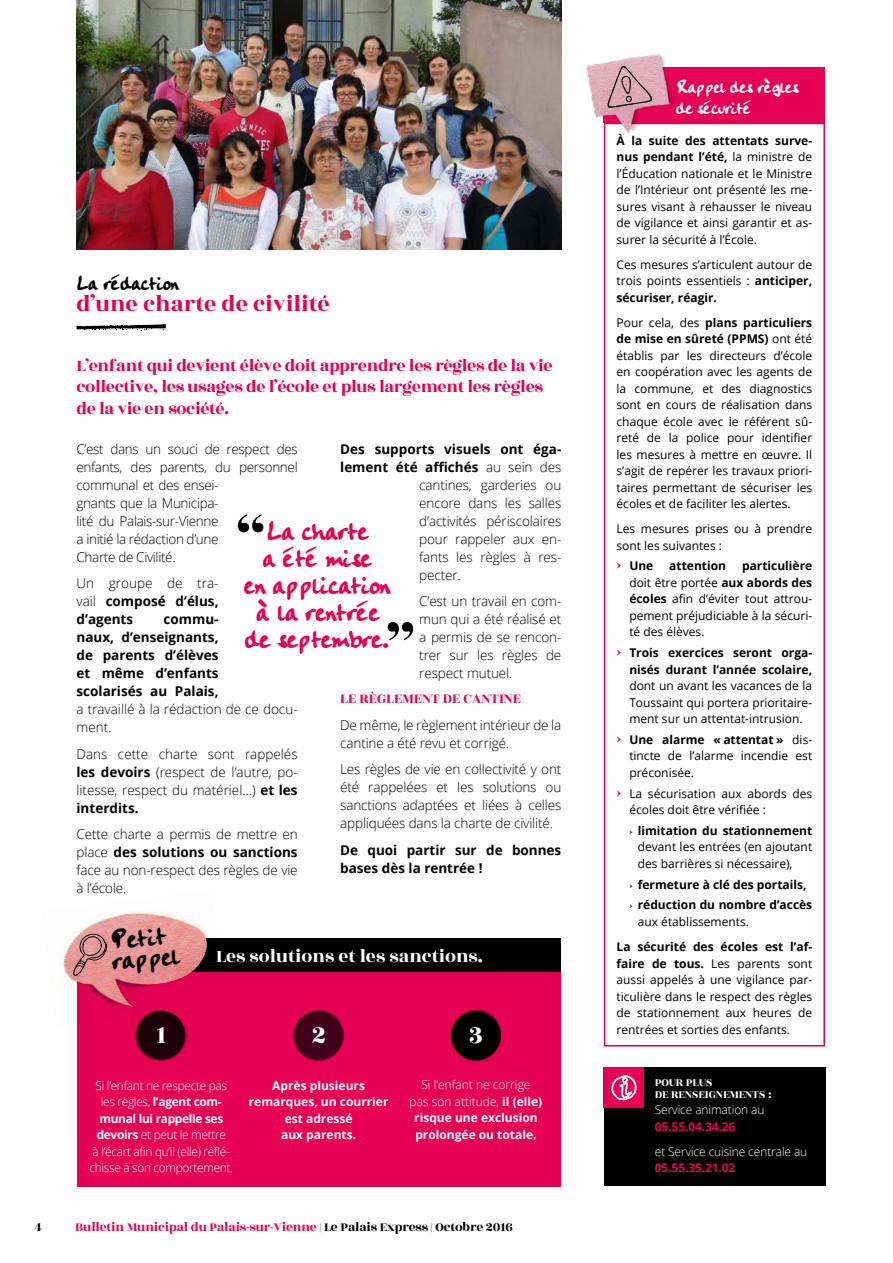
<style>
.page{position:relative;width:893px;height:1263px;background:#fff}
.page>*{position:absolute;margin:0;border:0;box-sizing:border-box;transform-origin:0 0}
.t1{font:64.95px "Rozha One";color:#000}
.t2{font:31.5px/27px "City Art Script SSK Bold";color:#e50054;text-align:center}
.t3{font:31.5px "City Art Script SSK Bold";color:#000}
.t4{font:27px "Rozha One";color:#fff}
.t5{font:24px "Rozha One";color:#e50054}
.t6{font:24px "City Art Script SSK Bold";color:#000}
.t7{font:21px/21px "City Art Script SSK";letter-spacing:-.01em;color:#fff}
.t8{font:19.5px "Rozha One";color:#fff}
.t9{font:18px/21.6px "Rozha One";letter-spacing:-.02em;color:#e50054}
.t10{font:15px "Rozha One";color:#e50054}
.t11{font:300 13.5px/18px "Open Sans";letter-spacing:-.01em;color:#000;text-align:justify}
.t12{font:700 13.5px/18px "Open Sans";color:#000;text-align:justify}
.t13{font:13.5px "Rozha One";letter-spacing:-.01em;color:#e50054}
.t14{font:13.5px "Rozha One";color:#000}
.t15{font:12px/16.5px "Open Sans";color:#000;text-align:justify}
.t16{font:300 12px/16.5px "Open Sans";letter-spacing:-.025em;color:#fff;text-align:center}
.t17{font:700 12px/16.5px "Open Sans";color:#fff;text-align:center}
.t18{font:700 12px/16.5px "Open Sans";color:#000;text-align:right}
.t19{font:700 12px "Open Sans";letter-spacing:-.01em;color:#e50054}
.t20{font:12px/12px "Rozha One";letter-spacing:-.01em;color:#fff}
.s1{font-weight:300}
.s2{font-weight:700}
.s3{color:#000}
.s4{font-family:"Rozha One";font-weight:400;font-size:19.5px;color:#e50054}
.s5{font-family:"Rozha One";font-size:19.5px;color:#e50054}
.s6{font-family:"Rozha One"}
.s7{font-family:"Rozha One";font-weight:400}
</style>
<div class="page">
<svg style="left:77px;top:324px;width:89px;height:7px"></svg>
<div style="left:604px;top:123px;width:221px;height:923px;border:2px solid #e50054"></div>
<div style="left:603px;top:68px;width:222px;height:55px;background:#e50054"></div>
<img style="left:586px;top:54px;width:95px;height:87px">
<svg style="left:607px;top:66px;width:46px;height:42px;background:#c394a2"></svg>
<div style="left:77px;top:972px;width:484px;height:214px;background:#e50054"></div>
<div style="left:77px;top:938px;width:484px;height:34px;background:#000"></div>
<div style="left:604px;top:1067px;width:221px;height:119px;background:#000"></div>
<div style="left:604px;top:1067px;width:40px;height:41px;background:#e50054"></div>
<svg style="left:611px;top:1075px;width:26px;height:25px"></svg>
<svg style="left:135px;top:1027px;width:52px;height:34px"></svg>
<svg style="left:293px;top:1010px;width:52px;height:52px"></svg>
<svg style="left:450px;top:1009px;width:52px;height:53px"></svg>
<img style="left:77px;top:0;width:484px;height:249px">
<img style="left:60px;top:907px;width:126px;height:120px">
<img style="left:62px;top:914px;width:146px;height:94px">
<svg style="left:72px;top:932px;width:38px;height:45px;background:#c98684"></svg>
<h3 class="t6" style="left:77px;top:268px;width:104px">La rédaction</h3>
<h3 class="t5" style="left:77px;top:287px;width:255px">d’une charte de civilité</h3>
<h3 class="t9" style="left:77px;top:355px;width:478px">L’enfant qui devient élève doit apprendre les règles de la vie collective, les usages de l’école et plus largement les règles de la vie en société.</h3>
<p class="t11" style="left:77px;top:440px;width:223px;text-align:left">C’est dans un souci de respect des enfants, des parents, du personnel communal et des ensei-<br>gnants que la Municipa-<br>lité du Palais-sur-Vienne<br>a initié la rédaction d’une<br>Charte de Civilité.</p>
<p class="t12" style="left:77px;top:574px;width:144px"><span class="s1">Un groupe de tra&shy;vail</span> composé d’élus, d’agents</p>
<p class="t12" style="left:340px;top:440px;width:223px">Des supports visuels ont éga-</p>
<p class="t12" style="left:340px;top:458px;width:223px">lement été affichés <span class="s1">au sein des</span></p>
<p class="t11" style="left:419px;top:476px;width:144px">cantines, garderies ou</p>
<p class="t11" style="left:419px;top:494px;width:144px">encore dans les salles</p>
<p class="t11" style="left:419px;top:512px;width:144px">d’activités périscolaires</p>
<p class="t11" style="left:419px;top:530px;width:144px">pour rappeler aux en-</p>
<p class="t11" style="left:419px;top:547px;width:144px">fants les règles à res-</p>
<p class="t11" style="left:419px;top:565px;width:43px">pecter.</p>
<p class="t11" style="left:419px;top:592px;width:144px">C’est un travail en com&shy;mun qui a été réalisé et a permis de se rencon&shy;trer sur les règles de respect mutuel.</p>
<p class="t10" style="left:340px;top:688px;width:182px">LE RÈGLEMENT DE CANTINE</p>
<p class="t11" style="left:340px;top:716px;width:223px">De même, le règlement intérieur de la cantine a été revu et corrigé.</p>
<p class="t11" style="left:340px;top:760px;width:223px">Les règles de vie en collectivité y ont été rappelées et les solutions ou sanctions adaptées et liées à celles appliquées dans la charte de civilité.</p>
<p class="t12" style="left:340px;top:841px;width:223px">De quoi partir sur de bonnes bases dès la rentrée !</p>
<h1 class="t1" style="left:237px;top:495px;width:30px">“</h1>
<h2 class="t2" style="left:245px;top:516px;width:147px">La charte<br>a été mise<br>en application à la rentrée de septembre.</h2>
<p class="t12" style="left:77px;top:610px;width:144px;text-indent:87px">commu&shy;naux, d’enseignants, de parents d’élèves et même d’enfants scolarisés au Palais,</p>
<p class="t11" style="left:77px;top:700px;width:223px">a travaillé à la rédaction de ce docu&shy;ment.</p>
<p class="t11" style="left:77px;top:745px;width:223px">Dans cette charte sont rappelés <span class="s2">les devoirs</span> (respect de l’autre, po&shy;litesse, respect du matériel…) <span class="s2">et les interdits.</span></p>
<p class="t11" style="left:77px;top:825px;width:223px">Cette charte a permis de mettre en place <span class="s2">des solutions ou sanctions </span>face au non-respect des règles de vie à l’école.</p>
<h1 class="t1" style="left:386px;top:603px;width:30px">”</h1>
<h2 class="t3" style="left:109px;top:920px;width:57px;rotate:-5deg">Petit</h2>
<h2 class="t3" style="left:111px;top:941px;width:69px;rotate:-5deg">rappel</h2>
<h3 class="t8" style="left:216px;top:942px;width:268px">Les solutions et les sanctions.</h3>
<h3 class="t4" style="left:156px;top:1016px;width:12px">1</h3>
<h3 class="t4" style="left:312px;top:1016px;width:16px">2</h3>
<h3 class="t4" style="left:469px;top:1016px;width:16px">3</h3>
<p class="t16" style="left:89px;top:1077px;width:145px">Si l’enfant ne respecte pas les règles, <span class="s2">l’agent com&shy;munal lui rappelle ses devoirs</span> et peut le mettre<br>à l’écart afin qu’il (elle) réflé&shy;chisse à son comportement.</p>
<p class="t17" style="left:249px;top:1077px;width:141px">Après plusieurs remarques, un courrier est adressé<br>aux parents.</p>
<p class="t17" style="left:410px;top:1076px;width:134px"><span class="s1">Si l’enfant ne corrige<br>pas son attitude,</span> il (elle) risque une exclusion prolongée ou totale.</p>
<p class="t14" style="left:35px;top:1217px;width:9px">4</p>
<p class="t13" style="left:75px;top:1217px;width:439px">Bulletin Municipal du Palais-sur-Vienne <span class="s3">| Le Palais Express | Octobre 2016</span></p>
<h3 class="t7" style="left:676px;top:75px;width:124px">Rappel des règles de sécurité</h3>
<p class="t15" style="left:617px;top:132px;width:197px"><span class="s2">À la suite des attentats surve&shy;nus pendant l’été,</span> la ministre de l’Éducation nationale et le Ministre de l’Intérieur ont présenté les me&shy;sures visant à rehausser le niveau de vigilance et ainsi garantir et as&shy;surer la sécurité à l’École.</p>
<p class="t15" style="left:617px;top:256px;width:197px">Ces mesures s’articulent autour de trois points essentiels : <span class="s2">anticiper, sécuriser, réagir.</span></p>
<p class="t15" style="left:617px;top:314px;width:197px">Pour cela, des <span class="s2">plans particuliers de mise en sûreté (PPMS)</span> ont été établis par les directeurs d’école en coopération avec les agents de la commune, et des diagnostics sont en cours de réalisation dans chaque école avec le référent sû&shy;reté de la police pour identifier les mesures à mettre en œuvre. Il s’agit de repérer les travaux priori&shy;taires permettant de sécuriser les écoles et de faciliter les alertes.</p>
<p class="t15" style="left:617px;top:520px;width:197px">Les mesures prises ou à prendre sont les suivantes :</p>
<p class="t18" style="left:617px;top:557px;width:38px"><span class="s4">›</span> Une</p>
<p class="t18" style="left:669px;top:557px;width:58px">attention</p>
<p class="t15" style="left:629px;top:557px;width:184px;text-indent:113px"><span class="s2">particulière </span>doit être portée <span class="s2">aux abords des écoles</span> afin d’éviter tout attrou&shy;pement préjudiciable à la sécuri&shy;té des élèves.</p>
<p class="t18" style="left:617px;top:644px;width:197px"><span class="s4">›</span> Trois exercices seront orga&shy;nisés durant l’année scolaire,</p>
<p class="t15" style="left:629px;top:677px;width:184px">dont un avant les vacances de la Toussaint qui portera prioritaire&shy;ment sur un attentat-intrusion.</p>
<p class="t15" style="left:629px;top:731px;width:184px;text-indent:-13px"><span class="s5">›</span> <span class="s2">Une alarme « attentat »</span> dis&shy;tincte de l’alarme incendie est préconisée.</p>
<p class="t15" style="left:629px;top:785px;width:184px;text-indent:-13px"><span class="s5">›</span> La sécurisation aux abords des écoles doit être vérifiée :</p>
<p class="t15" style="left:638px;top:822px;width:176px;text-indent:-9px"><span class="s6">›</span> <span class="s2">limitation du stationnement </span>devant les entrées (en ajoutant des barrières si nécessaire),</p>
<p class="t18" style="left:629px;top:874px;width:184px;line-height:20.7px;text-align:left"><span class="s7">›</span> fermeture à clé des portails, <span class="s7">›</span> réduction du nombre d’accès</p>
<p class="t15" style="left:638px;top:913px;width:113px">aux établissements.</p>
<p class="t15" style="left:617px;top:938px;width:197px"><span class="s2">La sécurité des écoles est l’af&shy;faire de tous.</span> Les parents sont aussi appelés à une vigilance par&shy;ticulière dans le respect des règles de stationnement aux heures de rentrées et sorties des enfants.</p>
<p class="t20" style="left:655px;top:1076px;width:118px">POUR PLUS<br>DE RENSEIGNEMENTS :</p>
<p class="t16" style="left:655px;top:1101px;width:111px">Service animation au</p>
<p class="t19" style="left:655px;top:1118px;width:82px">05.55.04.34.26</p>
<p class="t16" style="left:655px;top:1143px;width:154px">et Service cuisine centrale au</p>
<p class="t19" style="left:655px;top:1159px;width:82px">05.55.35.21.02</p>
</div>
